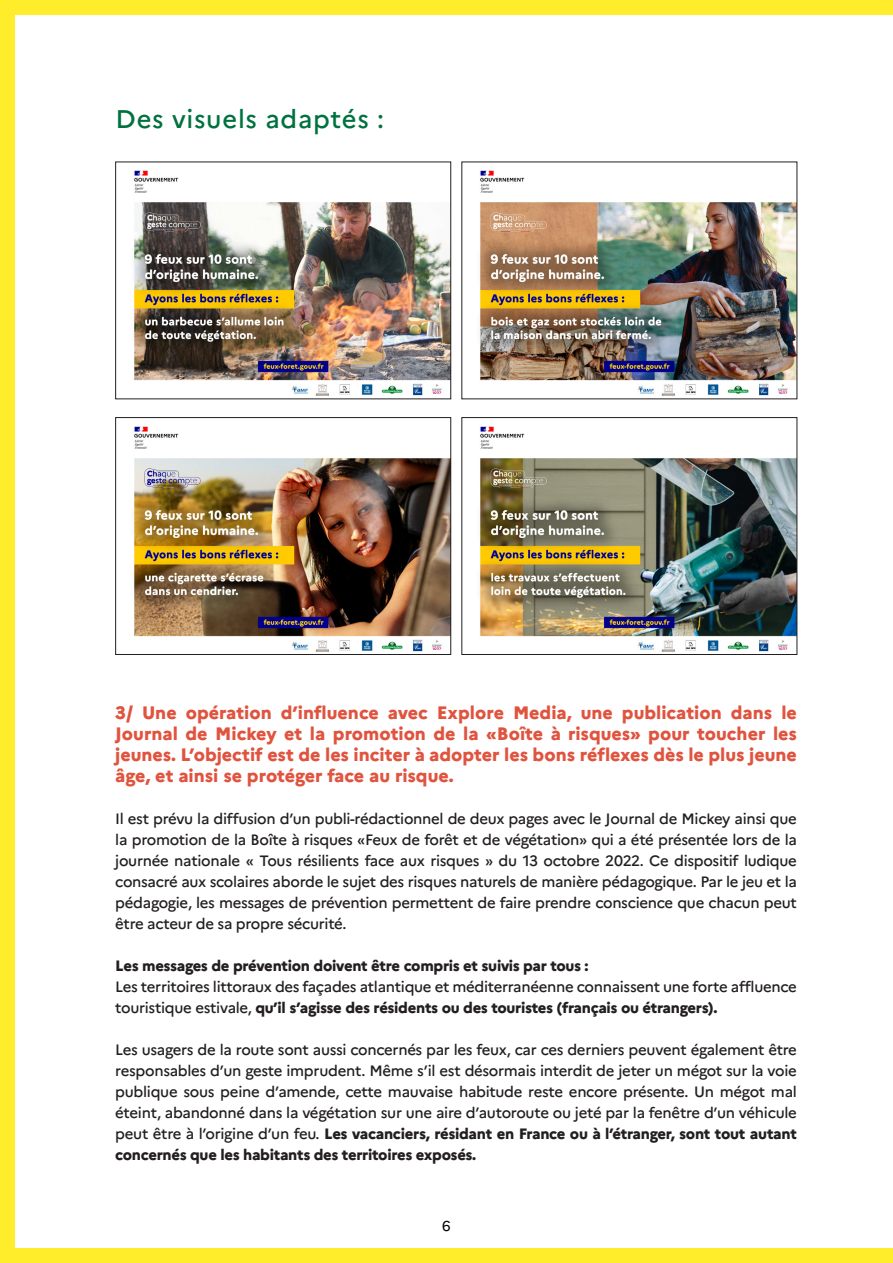
<style>
.page{position:relative;width:893px;height:1263px;background:#ffec2a}
.page>*{position:absolute;margin:0;border:0;box-sizing:border-box;transform-origin:0 0}
.t1{font:500 25.5px "Marianne";letter-spacing:.03em;color:#00723f}
.t2{font:800 18px/21px "Marianne";color:#e0543f;text-align:justify}
.t3{font:500 15px/21px "Marianne";letter-spacing:-.02em;color:#231f20;text-align:justify}
.t4{font:800 15px "Marianne";letter-spacing:-.02em;color:#231f20}
.t5{font:14.25px "Marianne";color:#000}
.s1{font-weight:800}
</style>
<div class="page">
<div style="left:15px;top:15px;width:878px;height:1233px;background:#fff"></div>
<img style="left:134px;top:170px;width:315px;height:226px">
<div style="left:115px;top:162px;width:336px;height:237px;border:1px solid #231f20"></div>
<img style="left:480px;top:170px;width:315px;height:226px">
<img style="left:134px;top:426px;width:315px;height:226px">
<div style="left:115px;top:417px;width:336px;height:238px;border:1px solid #231f20"></div>
<img style="left:480px;top:426px;width:315px;height:226px">
<div style="left:461px;top:417px;width:336px;height:238px;border:1px solid #231f20"></div>
<p class="t1" style="left:116px;top:103px;width:270px">Des visuels adaptés :</p>
<p class="t2" style="left:115px;top:702px;width:683px">3/ Une opération d’influence avec Explore Media, une publication dans le Journal de Mickey et la promotion de la «Boîte à risques» pour toucher les jeunes. L’objectif est de les inciter à adopter les bons réflexes dès le plus jeune âge, et ainsi se protéger face au risque.</p>
<p class="t3" style="left:115px;top:808px;width:683px">Il est prévu la diffusion d’un publi-rédactionnel de deux pages avec le Journal de Mickey ainsi que la promotion de la Boîte à risques «Feux de forêt et de végétation» qui a été présentée lors de la journée nationale « Tous résilients face aux risques » du 13 octobre 2022. Ce dispositif ludique consacré aux scolaires aborde le sujet des risques naturels de manière pédagogique. Par le jeu et la pédagogie, les messages de prévention permettent de faire prendre conscience que chacun peut être acteur de sa propre sécurité.</p>
<p class="t4" style="left:115px;top:956px;width:475px">Les messages de prévention doivent être compris et suivis par tous :</p>
<p class="t3" style="left:115px;top:976px;width:683px">Les territoires littoraux des façades atlantique et méditerranéenne connaissent une forte affluence touristique estivale, <span class="s1">qu’il s’agisse des résidents ou des touristes (français ou étrangers).</span></p>
<p class="t3" style="left:115px;top:1039px;width:683px">Les usagers de la route sont aussi concernés par les feux, car ces derniers peuvent également être responsables d’un geste imprudent. Même s’il est désormais interdit de jeter un mégot sur la voie publique sous peine d’amende, cette mauvaise habitude reste encore présente. Un mégot mal éteint, abandonné dans la végétation sur une aire d’autoroute ou jeté par la fenêtre d’un véhicule peut être à l’origine d’un feu. <span class="s1">Les vacanciers, résidant en France ou à l’étranger, sont tout autant concernés que les habitants des territoires exposés.</span></p>
<p class="t5" style="left:442px;top:1217px;width:10px">6</p>
</div>
